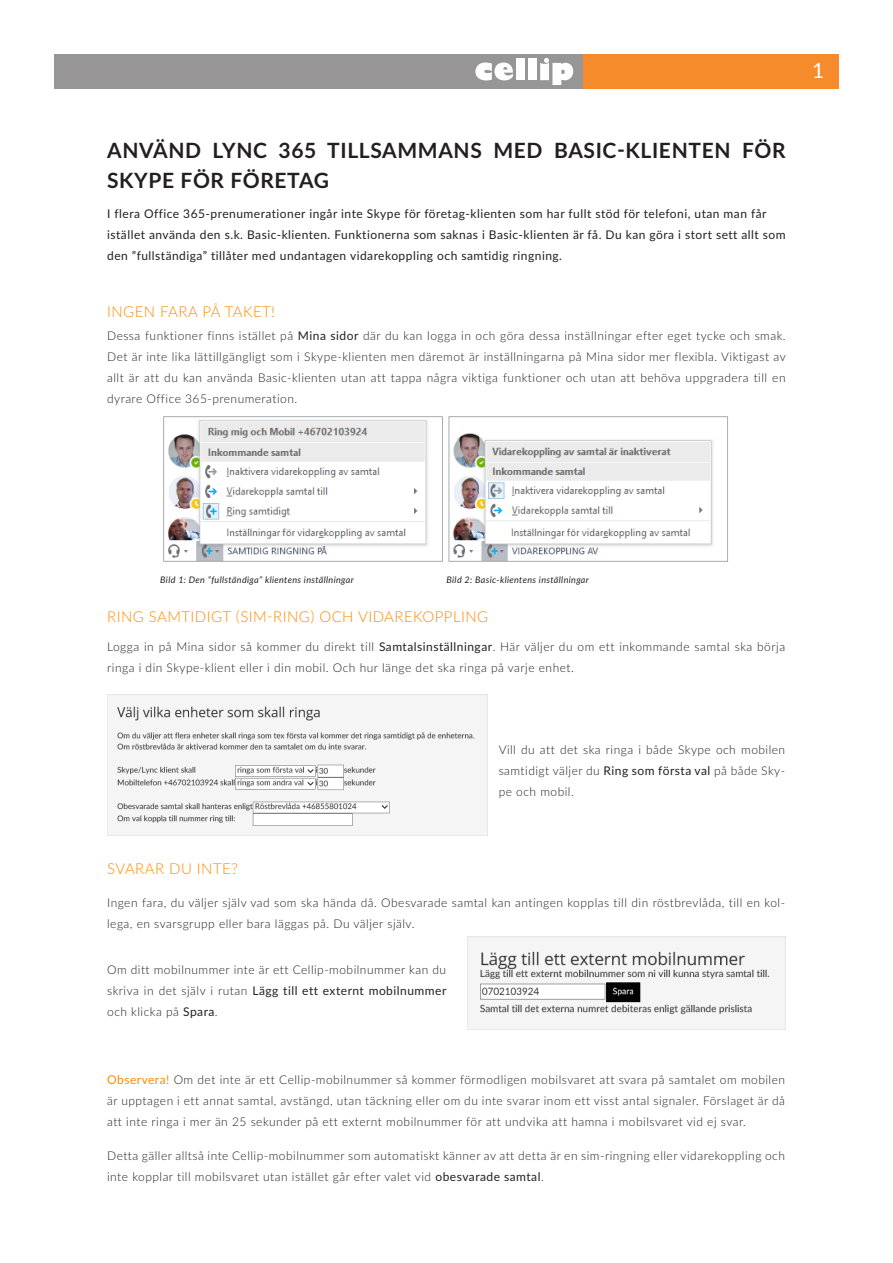
<style>
.page{position:relative;width:893px;height:1263px;background:#fff}
.page>*{position:absolute;margin:0;border:0;box-sizing:border-box;transform-origin:0 0}
.Huvudrubrik{font:700 21px/30px "Lato";letter-spacing:.03em;color:#231f20}
.t1{font:21px "Lato";color:#fff}
.Mellanrubrik_orange{font:300 15px "Lato";letter-spacing:.03em;color:#ff8a00}
.Mellanrubrik_orange-2{font:300 12px/21px "Lato";letter-spacing:.04em;color:#231f20;text-align:justify}
.Mellanrubrik_orange-3{font:12px/21px "Lato";letter-spacing:.04em;color:#231f20}
.Brödtext2{font:italic 9px "Lato";letter-spacing:.04em;color:#231f20}
.s1{font-weight:400}
.s2{font-weight:400;color:#ff8a00}
</style>
<div class="page">
<img style="left:467px;top:936px;width:319px;height:94px">
<img style="left:107px;top:695px;width:380px;height:140px">
<img style="left:163px;top:416px;width:565px;height:146px">
<div style="left:54px;top:54px;width:785px;height:34px;background:#979595"></div>
<div style="left:584px;top:54px;width:255px;height:34px;background:#f68b2b"></div>
<svg style="left:475px;top:63px;width:38px;height:17px"></svg>
<div style="left:516px;top:58px;width:8px;height:22px;background:#fff"></div>
<div style="left:528px;top:58px;width:9px;height:22px;background:#fff"></div>
<svg style="left:540px;top:58px;width:33px;height:27px"></svg>
<p class="Huvudrubrik" style="left:107px;top:134px;width:680px">ANVÄND LYNC 365 TILLSAMMANS MED BASIC-KLIENTEN FÖR<br>SKYPE FÖR FÖRETAG</p>
<p class="Mellanrubrik_orange-3" style="left:107px;top:203px;width:680px">I flera Office 365-prenumerationer ingår inte Skype för företag-klienten som har fullt stöd för telefoni, utan man får istället använda den s.k. Basic-klienten. Funktionerna som saknas i Basic-klienten är få. Du kan göra i stort sett allt som den ”fullständiga” tillåter med undantagen vidarekoppling och samtidig ringning.</p>
<p class="Mellanrubrik_orange" style="left:107px;top:301px;width:169px">INGEN FARA PÅ TAKET!</p>
<p class="Mellanrubrik_orange-2" style="left:107px;top:325px;width:680px">Dessa funktioner finns istället på <span class="s1">Mina sidor</span> där du kan logga in och göra dessa inställningar efter eget tycke och smak.<br>Det är inte lika lättillgängligt som i Skype-klienten men däremot är inställningarna på Mina sidor mer flexibla. Viktigast av allt är att du kan använda Basic-klienten utan att tappa några viktiga funktioner och utan att behöva uppgradera till en dyrare Office 365-prenumeration.</p>
<p class="t1" style="left:812px;top:56px;width:14px">1</p>
<p class="Brödtext2" style="left:160px;top:573px;width:195px">Bild 1: Den ”fullständiga” klientens inställningar</p>
<p class="Brödtext2" style="left:446px;top:573px;width:144px">Bild 2: Basic-klientens inställningar</p>
<p class="Mellanrubrik_orange" style="left:107px;top:606px;width:383px">RING SAMTIDIGT (SIM-RING) OCH VIDAREKOPPLING</p>
<p class="Mellanrubrik_orange-2" style="left:107px;top:636px;width:679px">Logga in på Mina sidor så kommer du direkt till <span class="s1">Samtalsinställningar</span>. Här väljer du om ett inkommande samtal ska börja ringa i din Skype-klient eller i din mobil. Och hur länge det ska ringa på varje enhet.</p>
<p class="Mellanrubrik_orange-2" style="left:499px;top:739px;width:288px">Vill du att det ska ringa i både Skype och mobilen samtidigt väljer du <span class="s1">Ring som första val</span> på både Sky&shy;pe och mobil.</p>
<p class="Mellanrubrik_orange" style="left:107px;top:858px;width:132px">SVARAR DU INTE?</p>
<p class="Mellanrubrik_orange-2" style="left:107px;top:892px;width:680px">Ingen fara, du väljer själv vad som ska hända då. Obesvarade samtal kan antingen kopplas till din röstbrevlåda, till en kol&shy;lega, en svarsgrupp eller bara läggas på. Du väljer själv.</p>
<p class="Mellanrubrik_orange-2" style="left:107px;top:959px;width:341px">Om ditt mobilnummer inte är ett Cellip-mobilnummer kan du skriva in det själv i rutan <span class="s1">Lägg till ett externt mobilnummer </span>och klicka på <span class="s1">Spara</span>.</p>
<p class="Mellanrubrik_orange-2" style="left:107px;top:1068px;width:679px"><span class="s2">Observera!</span> Om det inte är ett Cellip-mobilnummer så kommer förmodligen mobilsvaret att svara på samtalet om mobilen är upptagen i ett annat samtal, avstängd, utan täckning eller om du inte svarar inom ett visst antal signaler. Förslaget är då att inte ringa i mer än 25 sekunder på ett externt mobilnummer för att undvika att hamna i mobilsvaret vid ej svar.</p>
<p class="Mellanrubrik_orange-2" style="left:107px;top:1144px;width:679px">Detta gäller alltså inte Cellip-mobilnummer som automatiskt känner av att detta är en sim-ringning eller vidarekoppling och inte kopplar till mobilsvaret utan istället går efter valet vid <span class="s1">obesvarade samtal</span>.</p>
</div>
